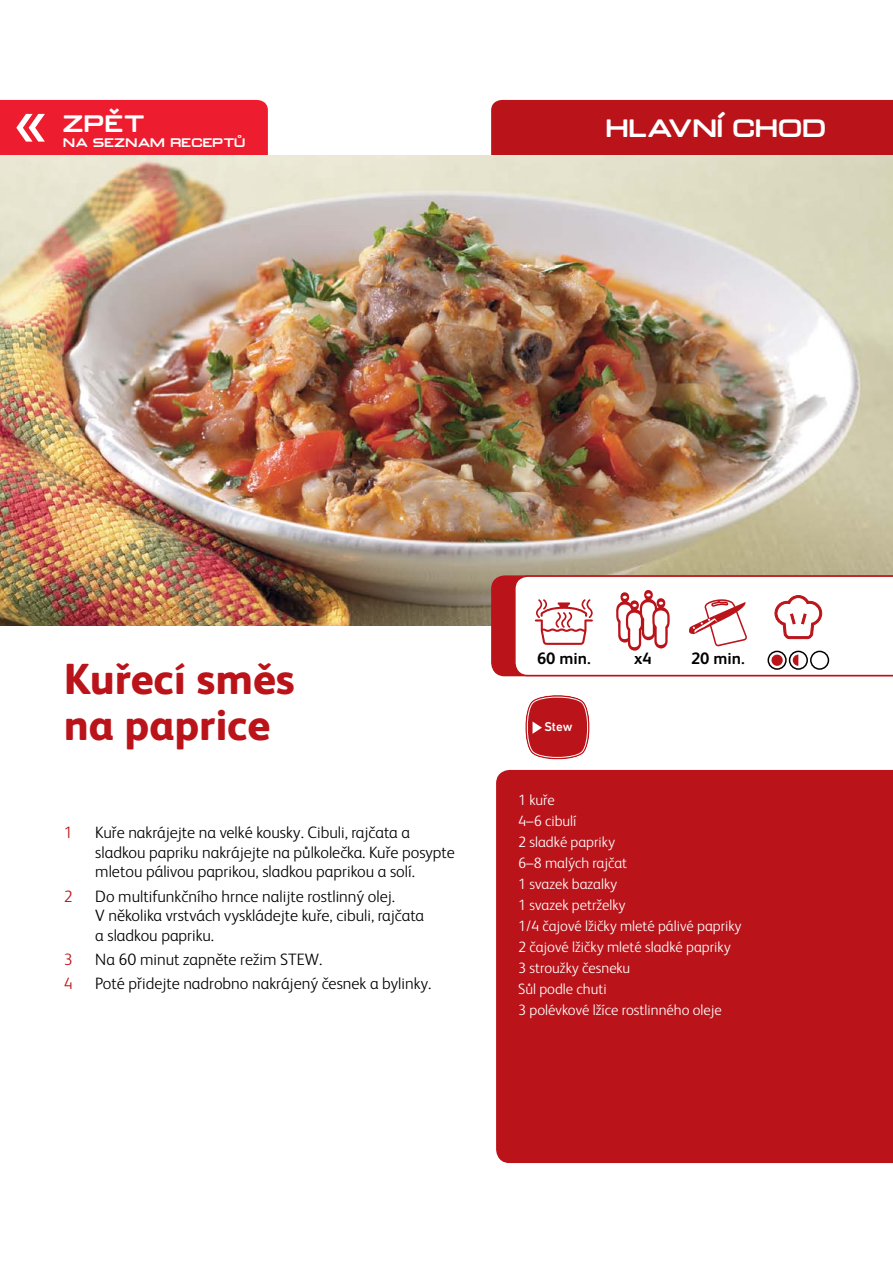
<style>
.page{position:relative;width:893px;height:1263px;background:#fff}
.page>*{position:absolute;margin:0;border:0;box-sizing:border-box;transform-origin:0 0}
.Jídlo{font:800 43.5px/46.5px "FS Albert";color:#ba141a}
.t1{font:700 24px "Tefalextendedbold";color:#fff}
.t2{font:700 22.8px "Tefalextendedbold";color:#fff}
.t3{font:300 16.5px/19.8px "FS Albert";color:#000}
.t4{font:700 16.5px "FS Albert";color:#000}
.t5{font:300 16.5px "FS Albert";color:#ba141a}
.t6{font:300 15px/21px "FS Albert";color:#fff}
.t7{font:500 12.9px "DIN Next LT Pro";color:#fff}
.t8{font:700 11.85px "Tefalextendedbold";letter-spacing:.015em;color:#fff}
</style>
<div class="page">
<div style="left:491px;top:100px;width:402px;height:56px;background:#ba141a"></div>
<div style="left:496px;top:770px;width:397px;height:393px;background:#ba141a"></div>
<div style="left:0;top:100px;width:268px;height:56px;background:#ed1c2e"></div>
<img style="left:0;top:156px;width:892px;height:470px">
<svg style="left:525px;top:695px;width:65px;height:65px;background:#c8454a"></svg>
<svg style="left:491px;top:575px;width:402px;height:101px"></svg>
<h3 class="t2" style="left:64px;top:108px;width:83px">ZPĚT</h3>
<p class="t8" style="left:64px;top:134px;width:184px">NA SEZNAM RECEPTŮ</p>
<p class="t1" style="left:607px;top:112px;width:222px">HLAVNÍ CHOD</p>
<p class="Jídlo" style="left:64px;top:655px;width:232px">Kuřecí směs na paprice</p>
<p class="t5" style="left:64px;top:821px;width:10px">1</p>
<p class="t3" style="left:95px;top:821px;width:361px">Kuře nakrájejte na velké kousky. Cibuli, rajčata a sladkou papriku nakrájejte na půlkolečka. Kuře posypte mletou pálivou paprikou, sladkou paprikou a solí.</p>
<p class="t5" style="left:64px;top:885px;width:10px">2</p>
<p class="t3" style="left:95px;top:885px;width:330px">Do multifunkčního hrnce nalijte rostlinný olej.<br>V několika vrstvách vyskládejte kuře, cibuli, rajčata a sladkou papriku.</p>
<p class="t5" style="left:64px;top:949px;width:10px">3</p>
<p class="t3" style="left:95px;top:949px;width:229px">Na 60 minut zapněte režim STEW.</p>
<p class="t5" style="left:64px;top:973px;width:10px">4</p>
<p class="t3" style="left:95px;top:973px;width:338px">Poté přidejte nadrobno nakrájený česnek a bylinky.</p>
<p class="t4" style="left:537px;top:647px;width:55px">60 min.</p>
<p class="t4" style="left:634px;top:647px;width:19px">x4</p>
<p class="t4" style="left:691px;top:647px;width:55px">20 min.</p>
<p class="t7" style="left:544px;top:719px;width:30px">Stew</p>
<p class="t6" style="left:518px;top:789px;width:110px">1 kuře<br>4–6 cibulí<br>2 sladké papriky<br>6–8 malých rajčat</p>
<p class="t6" style="left:518px;top:873px;width:225px">1 svazek bazalky<br>1 svazek petrželky<br>1/4 čajové lžičky mleté pálivé papriky<br>2 čajové lžičky mleté sladké papriky<br>3 stroužky česneku<br>Sůl podle chuti<br>3 polévkové lžíce rostlinného oleje</p>
</div>
